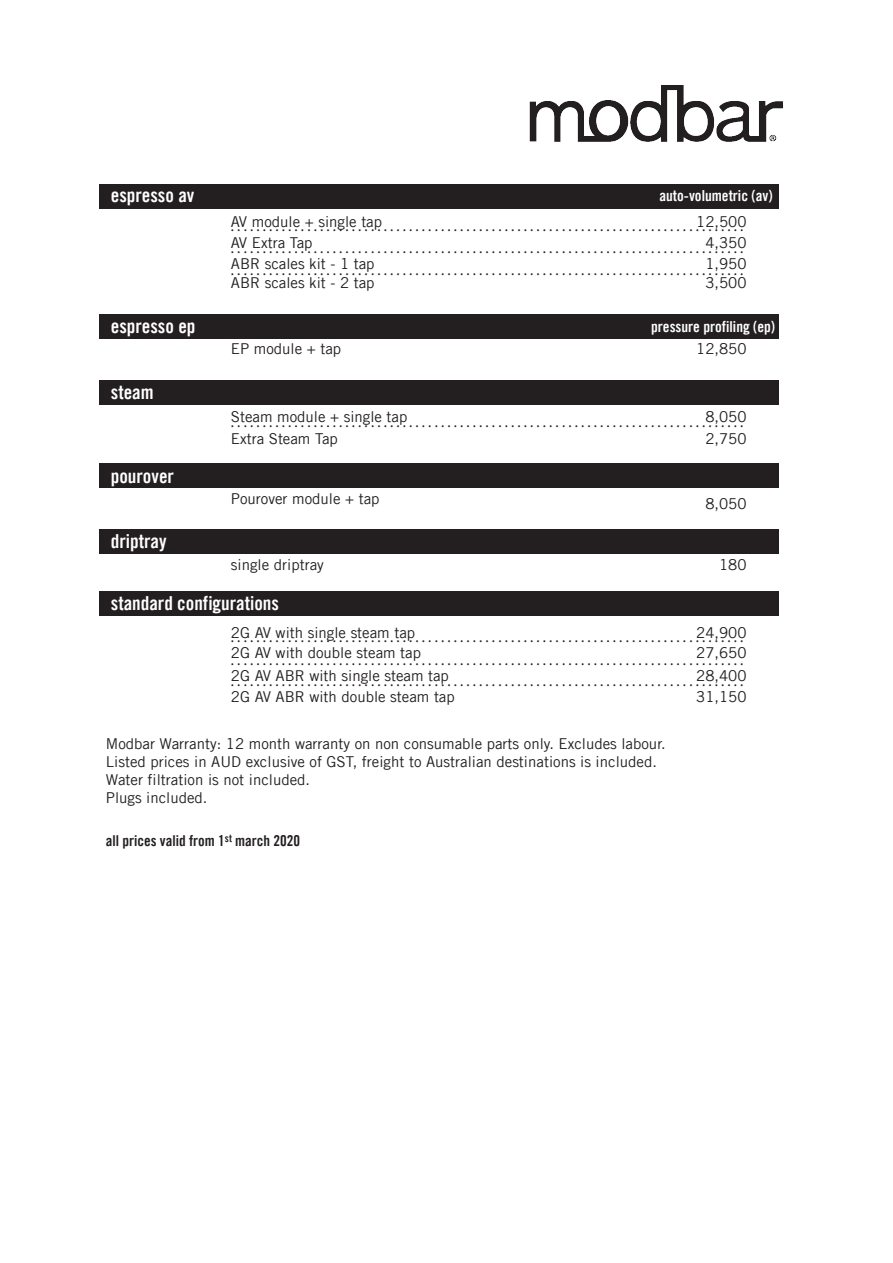
<style>
.page{position:relative;width:893px;height:1263px;background:#fff}
.page>*{position:absolute;margin:0;border:0;box-sizing:border-box;transform-origin:0 0}
.t1{font:19.35px "Trade Gothic LT Bold Cond Twenty";color:#fff}
.t2{font:15.15px/21.6px "Myriad Pro";color:#231f20;text-align:justify}
.t3{font:15.15px "Trade Gothic LT Bold Cond Twenty";color:#fff}
.t4{font:15px/21px "Trade Gothic LT";color:#231f20}
.t5{font:15px "Trade Gothic LT Bold Cond Twenty";color:#231f20}
</style>
<div class="page">
<div style="left:99px;top:184px;width:680px;height:25px;background:#231f20"></div>
<div style="left:99px;top:314px;width:680px;height:25px;background:#231f20"></div>
<div style="left:99px;top:380px;width:680px;height:25px;background:#231f20"></div>
<div style="left:99px;top:463px;width:680px;height:25px;background:#231f20"></div>
<div style="left:99px;top:529px;width:680px;height:25px;background:#231f20"></div>
<div style="left:99px;top:591px;width:680px;height:24px;background:#231f20"></div>
<img style="left:529px;top:85px;width:254px;height:57px">
<p class="t1" style="left:111px;top:184px;width:85px">espresso av</p>
<p class="t3" style="left:659px;top:186px;width:115px">auto-volumetric (av)</p>
<p class="t4" style="left:231px;top:211px;width:153px">AV module + single tap<br>AV Extra Tap<br>ABR scales kit - 1 tap</p>
<p class="t4" style="left:231px;top:272px;width:145px">ABR scales kit - 2 tap</p>
<p class="t4" style="left:705px;top:211px;width:43px;text-align:justify;text-indent:-9px">12,500<br>4,350<br>1,950</p>
<p class="t4" style="left:705px;top:272px;width:43px">3,500</p>
<p class="t2" style="left:231px;top:215px;width:514px">. . . . . . . . . . . . . . . . . . . . . . . . . . . . . . . . . . . . . . . . . . . . . . . . . . . . . . . . . . . . . . . . . . . . . . . . . . . . . . . . . . . . . . . . . . . . . . . . . . . . . . . . . . . . . . . . . . . . . . . . . . . . . . . . . . . . . . . . . . . . . . . . . . . . . . . . . . . . . . . . . . . . . . . . . . . . . . . . . . . . . . . . . . . . . . . . . . . . . . . . . . . . . . . . . . . . . . . . . . . . . . . . . . . . . . . . . . . . . . . . . . .</p>
<p class="t1" style="left:111px;top:314px;width:86px">espresso ep</p>
<p class="t3" style="left:651px;top:317px;width:125px">pressure profiling (ep)</p>
<p class="t1" style="left:111px;top:381px;width:44px">steam</p>
<p class="t1" style="left:111px;top:464px;width:65px">pourover</p>
<p class="t1" style="left:111px;top:529px;width:57px">driptray</p>
<p class="t4" style="left:231px;top:338px;width:112px">EP module + tap</p>
<p class="t4" style="left:696px;top:338px;width:52px">12,850</p>
<p class="t4" style="left:231px;top:406px;width:178px">Steam module + single tap<br>Extra Steam Tap</p>
<p class="t4" style="left:705px;top:406px;width:43px">8,050<br>2,750</p>
<p class="t2" style="left:231px;top:411px;width:514px">. . . . . . . . . . . . . . . . . . . . . . . . . . . . . . . . . . . . . . . . . . . . . . . . . . . . . . . . . . . . . . . .. . . . . . . . . . . . . . . . .</p>
<p class="t4" style="left:231px;top:488px;width:150px">Pourover module + tap</p>
<p class="t4" style="left:231px;top:554px;width:94px">single driptray</p>
<p class="t4" style="left:705px;top:493px;width:43px">8,050</p>
<p class="t4" style="left:719px;top:554px;width:29px">180</p>
<p class="t1" style="left:111px;top:591px;width:170px">standard configurations</p>
<p class="t4" style="left:231px;top:622px;width:192px;line-height:19.8px">2G AV with single steam tap<br>2G AV with double steam tap</p>
<p class="t4" style="left:231px;top:685px;width:225px">2G AV ABR with double steam tap</p>
<p class="t4" style="left:696px;top:622px;width:52px;line-height:19.8px">24,900<br>27,650</p>
<p class="t4" style="left:696px;top:666px;width:52px;line-height:20.2px">28,400<br>31,150</p>
<p class="t2" style="left:231px;top:626px;width:514px">. . . . . . . . . . . . . . . . . . . . . . . . . . . . . . . . . . . . . . . . . . . . . . . . . . . . . . . . . . . . . . . . . . . . . . . . . . . . . . . . . . . . . . . . . . . . . . . . . . . . . . . . . . . . . . . . . . . . . . . . . . . . . . . . . . . . . . . . . . . . . . . . . . . . . . . . . . . . . . . . . . . . . . . . . . . . . . . . . . . . . . . . . . . . . . . . . . . . . . . . . . . . . . . . . . . . . . . . . . . . . . . . . . . . . . . . . . . . . . . . . . .</p>
<p class="t4" style="left:231px;top:665px;width:220px">2G AV ABR with single steam tap</p>
<p class="t4" style="left:106px;top:734px;width:561px;line-height:18px">Modbar Warranty: 12 month warranty on non consumable parts only. Excludes labour.<br>Listed prices in AUD exclusive of GST, freight to Australian destinations is included.<br>Water filtration is not included.<br>Plugs included.</p>
<p class="t5" style="left:106px;top:832px;width:196px">all prices valid from 1<sup>st</sup> march 2020</p>
</div>
